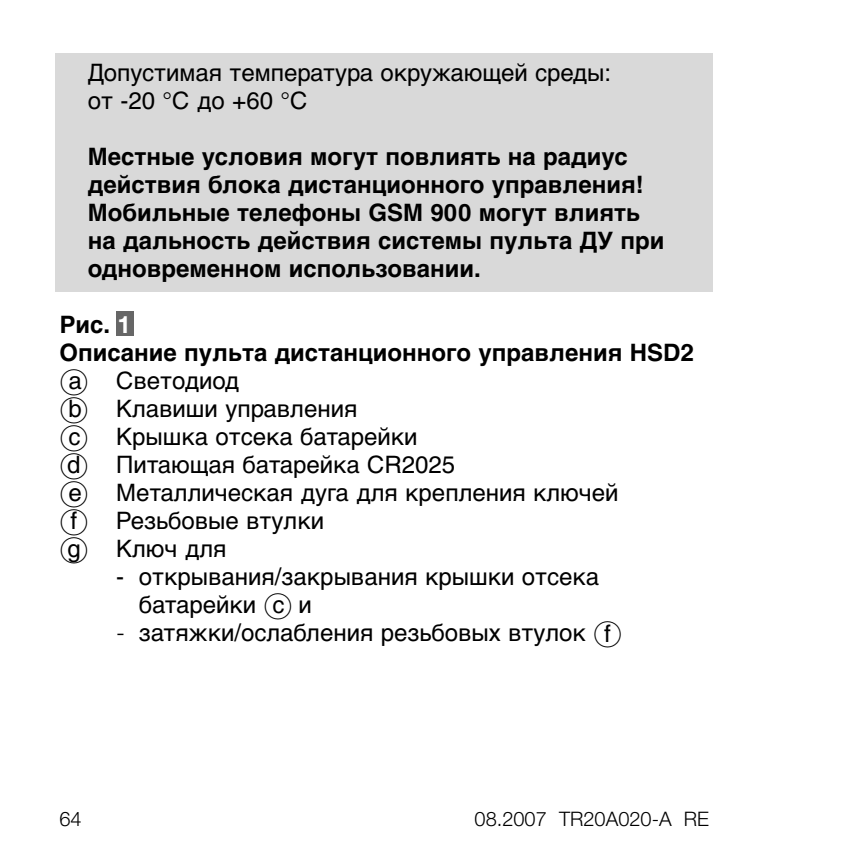
<style>
.page{position:relative;width:852px;height:852px;background:#fff}
.page>*{position:absolute;margin:0;border:0;box-sizing:border-box;transform-origin:0 0}
.t1{font:200 38px "Avant Gard";color:#000}
.t2{font:24px/28px "Helvetica Cyr Upright";color:#000}
.t3{font:700 24px/28px "Helvetica Cyr";color:#000}
.t4{font:300 20px "Helvetica Neue";color:#000}
.s1{font-family:"Helvetica Neue";color:#fff}
.s2{font-family:"Avant Gard";font-weight:200;font-size:38px}
.s3{font-family:"Helvetica Neue";font-weight:300}
</style>
<div class="page">
<div style="left:55px;top:54px;width:658px;height:238px;background:#d9d9d9"></div>
<div style="left:116px;top:311px;width:17px;height:25px;background:#666"></div>
<p class="t2" style="left:88px;top:61px;width:525px">Допустимая температура окружающей среды: от -20 °C до +60 °C</p>
<p class="t3" style="left:88px;top:145px;width:578px">Местные условия могут повлиять на радиус действия блока дистанционного управления!<br>Мобильные телефоны GSM 900 могут влиять на дальность действия системы пульта ДУ при одновременном использовании.</p>
<p class="t3" style="left:59px;top:313px;width:636px">Рис. <span class="s1">1<br></span>Описание пульта дистанционного управления HSD2</p>
<h1 class="t1" style="left:59px;top:368px;width:31px">O<sup>a</sup></h1>
<p class="t2" style="left:116px;top:369px;width:124px">Светодиод</p>
<h1 class="t1" style="left:59px;top:396px;width:31px">O<sup>b</sup></h1>
<p class="t2" style="left:116px;top:397px;width:243px">Клавиши управления</p>
<h1 class="t1" style="left:59px;top:424px;width:31px">O<sup>c</sup></h1>
<p class="t2" style="left:116px;top:425px;width:303px">Крышка отсека батарейки</p>
<h1 class="t1" style="left:59px;top:452px;width:31px">O<sup>d</sup></h1>
<p class="t2" style="left:116px;top:453px;width:340px">Питающая батарейка CR2025</p>
<h1 class="t1" style="left:59px;top:480px;width:31px">O<sup>e</sup></h1>
<p class="t2" style="left:116px;top:481px;width:504px">Металлическая дуга для крепления ключей</p>
<h1 class="t1" style="left:59px;top:508px;width:31px">O<sup>f</sup></h1>
<p class="t2" style="left:116px;top:509px;width:209px">Резьбовые втулки</p>
<h1 class="t1" style="left:59px;top:536px;width:31px">O<sup>g</sup></h1>
<p class="t2" style="left:116px;top:537px;width:112px">Ключ для</p>
<p class="t2" style="left:139px;top:565px;width:462px;text-indent:-23px">- открывания/закрывания крышки отсека батарейки <span class="s2">O</span>c и</p>
<p class="t2" style="left:116px;top:621px;width:508px"><span class="s3">-</span> затяжки/ослабления резьбовых втулок <span class="s2">O</span>f</p>
<p class="t4" style="left:59px;top:812px;width:24px">64</p>
<p class="t4" style="left:475px;top:812px;width:236px">08.2007 TR20A020-A RE</p>
</div>
